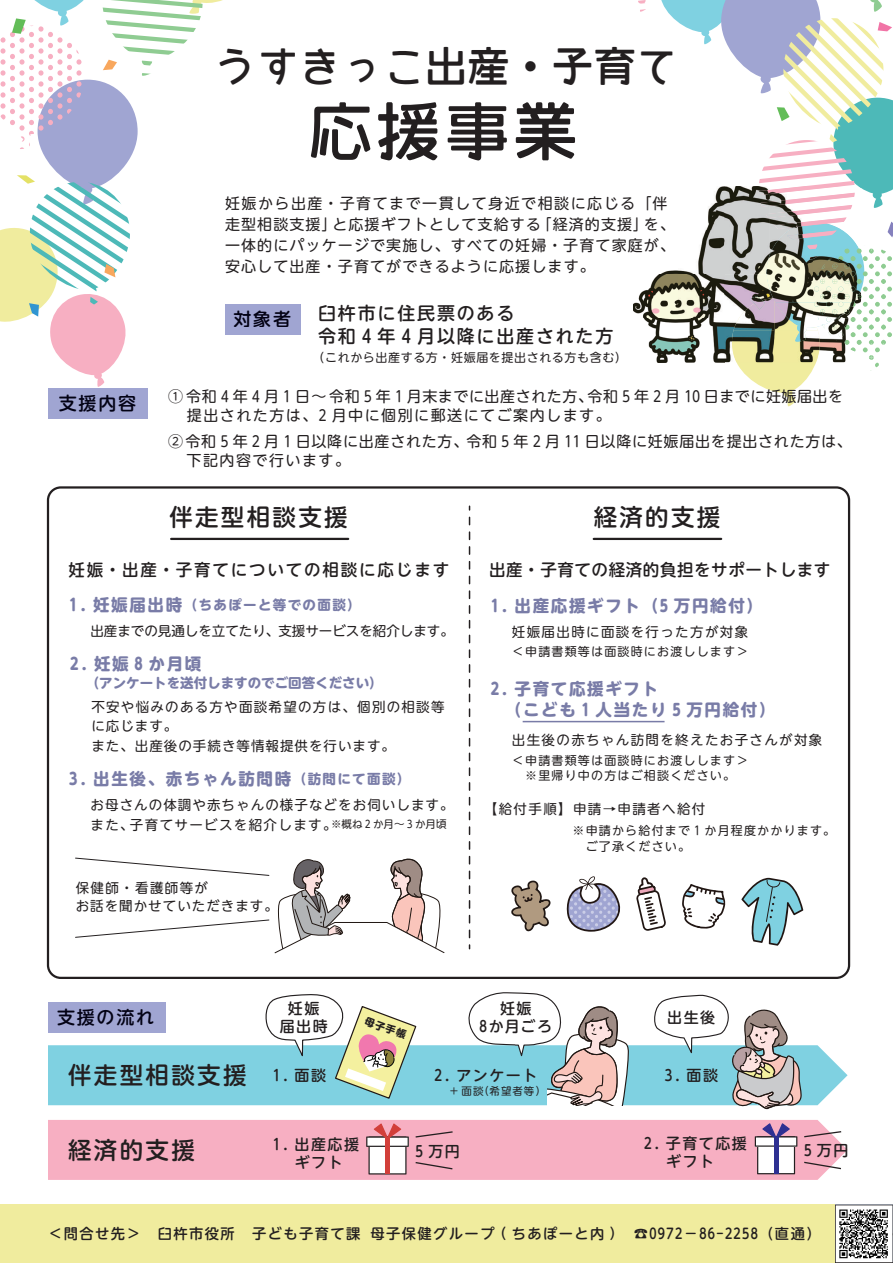
<style>
.page{position:relative;width:893px;height:1263px;background:#fff}
.page>*{position:absolute;margin:0;border:0;box-sizing:border-box;transform-origin:0 0}
.t1{font:64.35px "JNR SB Font OTF";color:#231f20}
.t2{font:42.15px "JNR SB Font OTF";color:#231f20}
.t3{font:23.4px "BIZ UD Shin M Go Medium";letter-spacing:.1em;color:#231f20}
.t4{font:18px/22.5px "BIZ UD Shin M Go Medium";letter-spacing:.1em;color:#231f20}
.t5{font:18px "BIZ UD Shin M Go Medium";letter-spacing:.1em;color:#030215}
.t6{font:16.5px/21px "BIZ UD Shin M Go Bold";letter-spacing:.1em;color:#797ca7}
.t7{font:16.5px "BIZ UD Shin M Go Medium";letter-spacing:.11em;color:#231f20}
.t8{font:16.5px "BIZ UD Shin M Go Medium";letter-spacing:.035em;color:#231f20}
.t9{font:15px/19.5px "BIZ UD Shin M Go";letter-spacing:.05em;color:#231f20}
.t10{font:15px/21px "BIZ UD Shin M Go";letter-spacing:.075em;color:#231f20}
.t11{font:15px/18px "BIZ UD Shin M Go Medium";letter-spacing:.1em;color:#231f20;text-align:center}
.t12{font:14.25px "BIZ UD Shin M Go Medium";letter-spacing:.1em;color:#231f20}
.t13{font:13.5px/19.5px "BIZ UD Shin M Go";letter-spacing:.095em;color:#231f20}
.t14{font:13.5px "BIZ UD Shin M Go";color:#231f20}
.t15{font:13.5px/18px "BIZ UD Shin M Go";letter-spacing:.075em;color:#231f20}
.t16{font:13.5px "BIZ UD Shin M Go Bold";color:#797ca7}
.t17{font:13.5px "BIZ UD Shin M Go Bold";letter-spacing:.1em;color:#797ca7}
.t18{font:12px/15px "BIZ UD Shin M Go";letter-spacing:.1em;color:#231f20}
.t19{font:12px "BIZ UD Shin M Go";letter-spacing:.05em;color:#231f20}
.t20{font:10.5px "BIZ UD Shin M Go";letter-spacing:.1em;color:#231f20}
.t21{font:10.05px "BIZ UD Shin M Go Bold";color:#231f20}
.s1{font-size:16.5px}
.s2{font-size:13.5px}
.s3{font-size:10.5px}
</style>
<div class="page">
<svg style="left:511px;top:880px;width:40px;height:52px"></svg>
<svg style="left:636px;top:877px;width:30px;height:54px"></svg>
<svg style="left:741px;top:877px;width:62px;height:69px"></svg>
<svg style="left:682px;top:884px;width:43px;height:45px"></svg>
<svg style="left:566px;top:876px;width:55px;height:56px"></svg>
<svg style="left:638px;top:0;width:8px;height:12px"></svg>
<svg style="left:0;top:0;width:266px;height:387px"></svg>
<img style="left:633px;top:277px;width:23px;height:41px">
<img style="left:643px;top:318px;width:13px;height:36px">
<svg style="left:656px;top:0;width:236px;height:407px"></svg>
<img style="left:750px;top:296px;width:15px;height:14px">
<div style="left:225px;top:304px;width:75px;height:30px;background:#a0a5d2"></div>
<div style="left:0;top:1205px;width:892px;height:58px;background:#f0ec9e"></div>
<svg style="left:469px;top:517px;width:1px;height:432px"></svg>
<hr style="left:171px;top:538px;width:177px;height:2px;background:#231f20">
<hr style="left:594px;top:538px;width:127px;height:2px;background:#231f20">
<hr style="left:523px;top:721px;width:141px;height:1px;background:#797ca7">
<div style="left:48px;top:1002px;width:117px;height:30px;background:#a0a5d2"></div>
<div style="left:48px;top:1120px;width:800px;height:60px;background:#f7afc2"></div>
<div style="left:48px;top:1045px;width:800px;height:60px;background:#7fd1e1"></div>
<svg style="left:366px;top:1123px;width:88px;height:51px"></svg>
<svg style="left:263px;top:994px;width:154px;height:106px"></svg>
<svg style="left:755px;top:1123px;width:42px;height:51px"></svg>
<hr style="left:774px;top:1137px;width:4px;height:37px;background:#2e3092">
<svg style="left:652px;top:994px;width:151px;height:116px"></svg>
<svg style="left:803px;top:1130px;width:40px;height:8px"></svg>
<svg style="left:803px;top:1161px;width:39px;height:9px"></svg>
<svg style="left:462px;top:992px;width:181px;height:113px"></svg>
<svg style="left:75px;top:857px;width:370px;height:97px"></svg>
<div style="left:48px;top:388px;width:99px;height:30px;background:#a0a5d2"></div>
<svg style="left:835px;top:1205px;width:58px;height:58px;background:#9d9d9d"></svg>
<h3 class="t5" style="left:59px;top:394px;width:79px">支援内容</h3>
<h2 class="t2" style="left:215px;top:44px;width:465px">うすきっこ出産・子育て</h2>
<h1 class="t1" style="left:309px;top:98px;width:270px">応援事業</h1>
<p class="t10" style="left:225px;top:193px;width:451px">妊娠から出産・子育てまで一貫して身近で相談に応じる「伴走型相談支援」と応援ギフトとして支給する「経済的支援」を、一体的にパッケージで実施し、すべての妊婦・子育て家庭が、安心して出産・子育てができるように応援します。</p>
<h3 class="t5" style="left:233px;top:310px;width:59px">対象者</h3>
<h3 class="t4" style="left:318px;top:302px;width:297px">臼杵市に住民票のある<br>令和 4 年 4 月以降に出産された方</h3>
<p class="t19" style="left:313px;top:351px;width:316px">（これから出産する方・妊娠届を提出される方も含む）</p>
<p class="t9" style="left:187px;top:386px;width:658px;text-indent:-19px">① 令和 4 年 4 月 1 日～令和 5 年 1 月末までに出産された方、令和 5 年 2 月 10 日までに妊娠届出を提出された方は、2 月中に個別に郵送にてご案内します。</p>
<p class="t9" style="left:187px;top:431px;width:667px;text-indent:-19px">② 令和 5 年 2 月 1 日以降に出産された方、令和 5 年 2 月 11 日以降に妊娠届出を提出された方は、下記内容で行います。</p>
<h3 class="t3" style="left:169px;top:505px;width:180px">伴走型相談支援</h3>
<p class="t7" style="left:68px;top:561px;width:382px">妊娠・出産・子育てについての相談に応じます</p>
<p class="t17" style="left:69px;top:598px;width:293px"><span class="s1">1. 妊娠届出時</span>（ちあぽーと等での面談）</p>
<p class="t14" style="left:90px;top:624px;width:365px">出産までの見通しを立てたり、支援サービスを紹介します。</p>
<p class="t6" style="left:70px;top:654px;width:133px">2. 妊娠 8 か月頃</p>
<p class="t13" style="left:91px;top:697px;width:355px">不安や悩みのある方や面談希望の方は、個別の相談等に応じます。<br>また、出産後の手続き等情報提供を行います。</p>
<p class="t16" style="left:86px;top:676px;width:298px">（アンケートを送付しますのでご回答ください）</p>
<p class="t6" style="left:69px;top:768px;width:343px">3. 出生後、赤ちゃん訪問時<span class="s2">（訪問にて面談）</span></p>
<p class="t13" style="left:91px;top:795px;width:365px">お母さんの体調や赤ちゃんの様子などをお伺いします。また、子育てサービスを紹介します。<span class="s3">※概ね 2 か月～ 3 か月頃</span></p>
<p class="t15" style="left:76px;top:878px;width:204px">保健師・看護師等が<br>お話を聞かせていただきます。</p>
<h3 class="t3" style="left:594px;top:505px;width:128px">経済的支援</h3>
<p class="t8" style="left:489px;top:561px;width:343px">出産・子育ての経済的負担をサポートします</p>
<p class="t6" style="left:491px;top:595px;width:274px">1. 出産応援ギフト（5 万円給付）</p>
<p class="t13" style="left:512px;top:622px;width:238px">妊娠届出時に面談を行った方が対象</p>
<p class="t18" style="left:512px;top:644px;width:238px">＜申請書類等は面談時にお渡しします＞</p>
<p class="t6" style="left:505px;top:678px;width:272px;text-indent:-14px">2. 子育て応援ギフト<br>（こども 1 人当たり 5 万円給付）</p>
<p class="t13" style="left:512px;top:730px;width:312px">出生後の赤ちゃん訪問を終えたお子さんが対象</p>
<p class="t18" style="left:512px;top:753px;width:238px">＜申請書類等は面談時にお渡しします＞　※里帰り中の方はご相談ください。</p>
<p class="t13" style="left:484px;top:799px;width:223px">【給付手順】申請→申請者へ給付</p>
<p class="t18" style="left:572px;top:822px;width:264px;line-height:16.5px">※申請から給付まで 1 か月程度かかります。　ご了承ください。</p>
<h3 class="t5" style="left:57px;top:1008px;width:99px">支援の流れ</h3>
<h3 class="t3" style="left:68px;top:1063px;width:180px">伴走型相談支援</h3>
<h3 class="t3" style="left:68px;top:1138px;width:128px">経済的支援</h3>
<p class="t11" style="left:280px;top:999px;width:49px">妊娠届出時</p>
<p class="t11" style="left:480px;top:999px;width:74px">妊娠<br>8か月ごろ</p>
<p class="t11" style="left:667px;top:1008px;width:49px">出生後</p>
<p class="t21" style="left:367px;top:1015px;width:45px;rotate:20deg">母子手帳</p>
<p class="t11" style="left:273px;top:1067px;width:55px">1. 面談</p>
<p class="t11" style="left:435px;top:1067px;width:104px">2. アンケート</p>
<p class="t20" style="left:431px;top:1086px;width:111px">　 ＋面談(希望者等)</p>
<p class="t11" style="left:665px;top:1067px;width:55px">3. 面談</p>
<p class="t11" style="left:273px;top:1135px;width:88px">1. 出産応援ギフト</p>
<p class="t11" style="left:416px;top:1142px;width:46px">5 万円</p>
<p class="t11" style="left:666px;top:1134px;width:82px;text-align:left;text-indent:-22px">2. 子育て応援ギフト</p>
<p class="t11" style="left:804px;top:1141px;width:46px">5 万円</p>
<p class="t12" style="left:48px;top:1227px;width:774px">＜問合せ先＞　臼杵市役所　子ども子育て課 母子保健グループ ( ちあぽーと内 )　☎0972－86-2258（直通）</p>
</div>
